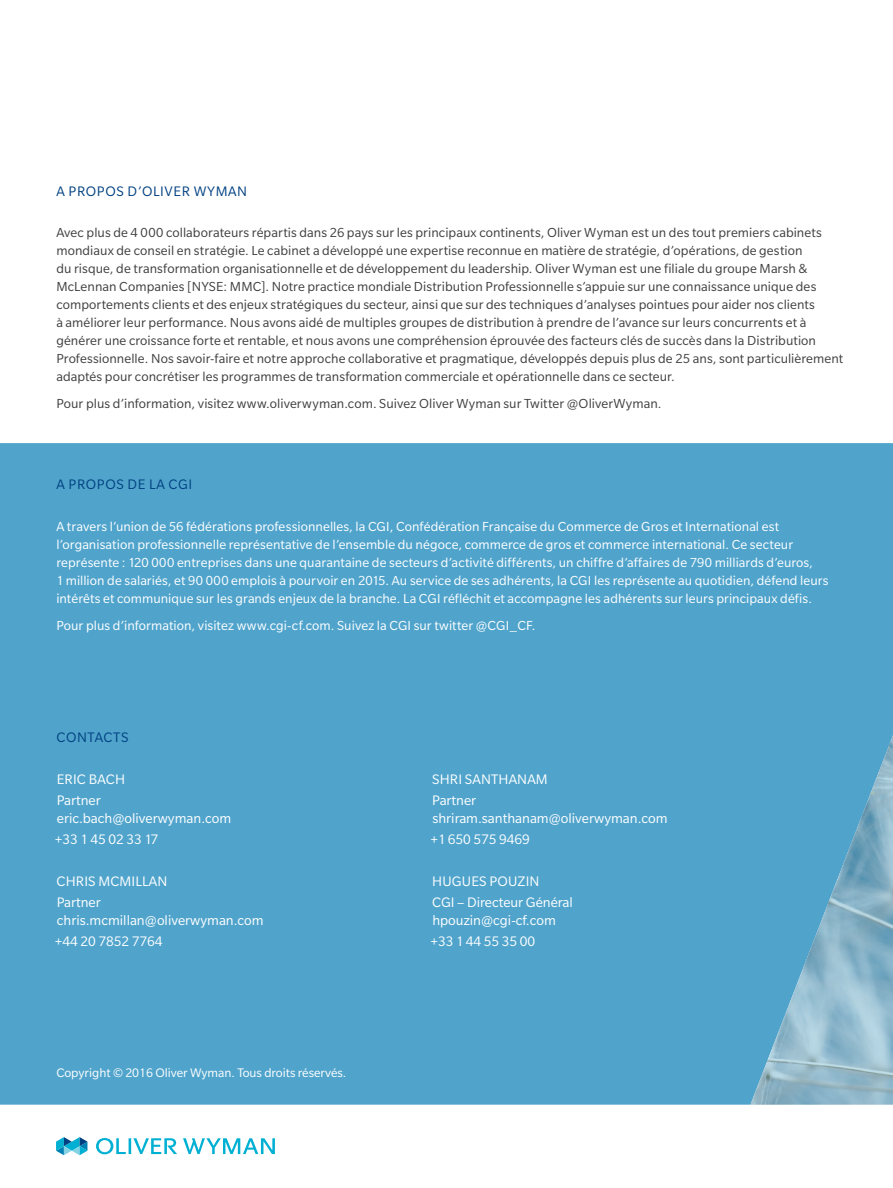
<style>
.page{position:relative;width:893px;height:1188px;background:#fff}
.page>*{position:absolute;margin:0;border:0;box-sizing:border-box;transform-origin:0 0}
.t1{font:15px/21px "Slate Pro";color:#fff}
.t2{font:15px "Slate Pro";letter-spacing:.04em;color:#014181}
.t3{font:14.25px/18px "Slate Pro";letter-spacing:.005em;color:#3e3e3f}
.t4{font:14.25px/18px "Slate Pro";letter-spacing:.005em;color:#fff}
.Copyright_Latin{font:13.5px "Slate Pro";color:#fff}
</style>
<div class="page">
<div style="left:0;top:443px;width:750px;height:662px;background:#50a4cc"></div>
<svg style="left:750px;top:443px;width:143px;height:662px;background:#61a9cb"></svg>
<svg style="left:56px;top:1137px;width:31px;height:18px"></svg>
<svg style="left:183px;top:1138px;width:92px;height:16px"></svg>
<svg style="left:96px;top:1138px;width:81px;height:16px"></svg>
<p class="t2" style="left:56px;top:183px;width:192px">A PROPOS D’OLIVER WYMAN</p>
<p class="t3" style="left:56px;top:224px;width:789px">Avec plus de 4 000 collaborateurs répartis dans 26 pays sur les principaux continents, Oliver Wyman est un des tout premiers cabinets mondiaux de conseil en stratégie. Le cabinet a développé une expertise reconnue en matière de stratégie, d’opérations, de gestion<br>du risque, de transformation organisationnelle et de développement du leadership. Oliver Wyman est une filiale du groupe Marsh &amp; McLennan Companies [NYSE: MMC]. Notre practice mondiale Distribution Professionnelle s’appuie sur une connaissance unique des comportements clients et des enjeux stratégiques du secteur, ainsi que sur des techniques d’analyses pointues pour aider nos clients<br>à améliorer leur performance. Nous avons aidé de multiples groupes de distribution à prendre de l’avance sur leurs concurrents et à générer une croissance forte et rentable, et nous avons une compréhension éprouvée des facteurs clés de succès dans la Distribution Professionnelle. Nos savoir-faire et notre approche collaborative et pragmatique, développés depuis plus de 25 ans, sont particulièrement adaptés pour concrétiser les programmes de transformation commerciale et opérationnelle dans ce secteur.</p>
<p class="t3" style="left:56px;top:395px;width:607px">Pour plus d’information, visitez www.oliverwyman.com. Suivez Oliver Wyman sur Twitter @OliverWyman.</p>
<p class="t2" style="left:56px;top:477px;width:137px">A PROPOS DE LA CGI</p>
<p class="t4" style="left:56px;top:517px;width:774px">A travers l’union de 56 fédérations professionnelles, la CGI, Confédération Française du Commerce de Gros et International est l’organisation professionnelle représentative de l’ensemble du négoce, commerce de gros et commerce international. Ce secteur représente : 120 000 entreprises dans une quarantaine de secteurs d’activité différents, un chiffre d’affaires de 790 milliards d’euros, 1million de salariés, et 90 000 emplois à pourvoir en 2015. Au service de ses adhérents, la CGI les représente au quotidien, défend leurs intérêts et communique sur les grands enjeux de la branche. La CGI réfléchit et accompagne les adhérents sur leurs principaux défis.</p>
<p class="t4" style="left:56px;top:616px;width:480px">Pour plus d’information, visitez www.cgi-cf.com. Suivez la CGI sur twitter @CGI_CF.</p>
<p class="t2" style="left:56px;top:730px;width:74px">CONTACTS</p>
<p class="t1" style="left:57px;top:769px;width:70px">ERIC BACH<br>Partner</p>
<p class="t1" style="left:55px;top:808px;width:178px">eric.bach@oliverwyman.com +33 1 45 02 33 17</p>
<p class="t1" style="left:57px;top:871px;width:112px">CHRIS MCMILLAN<br>Partner</p>
<p class="t1" style="left:55px;top:910px;width:210px">chris.mcmillan@oliverwyman.com +44 20 7852 7764</p>
<p class="Copyright_Latin" style="left:56px;top:1066px;width:292px">Copyright © 2016 Oliver Wyman. Tous droits réservés.</p>
<p class="t1" style="left:432px;top:769px;width:117px">SHRI SANTHANAM<br>Partner</p>
<p class="t1" style="left:430px;top:808px;width:239px">shriram.santhanam@oliverwyman.com +1 650 575 9469</p>
<p class="t1" style="left:432px;top:871px;width:142px">HUGUES POUZIN<br>CGI – Directeur Général</p>
<p class="t1" style="left:430px;top:910px;width:127px">hpouzin@cgi-cf.com +33 1 44 55 35 00</p>
</div>
